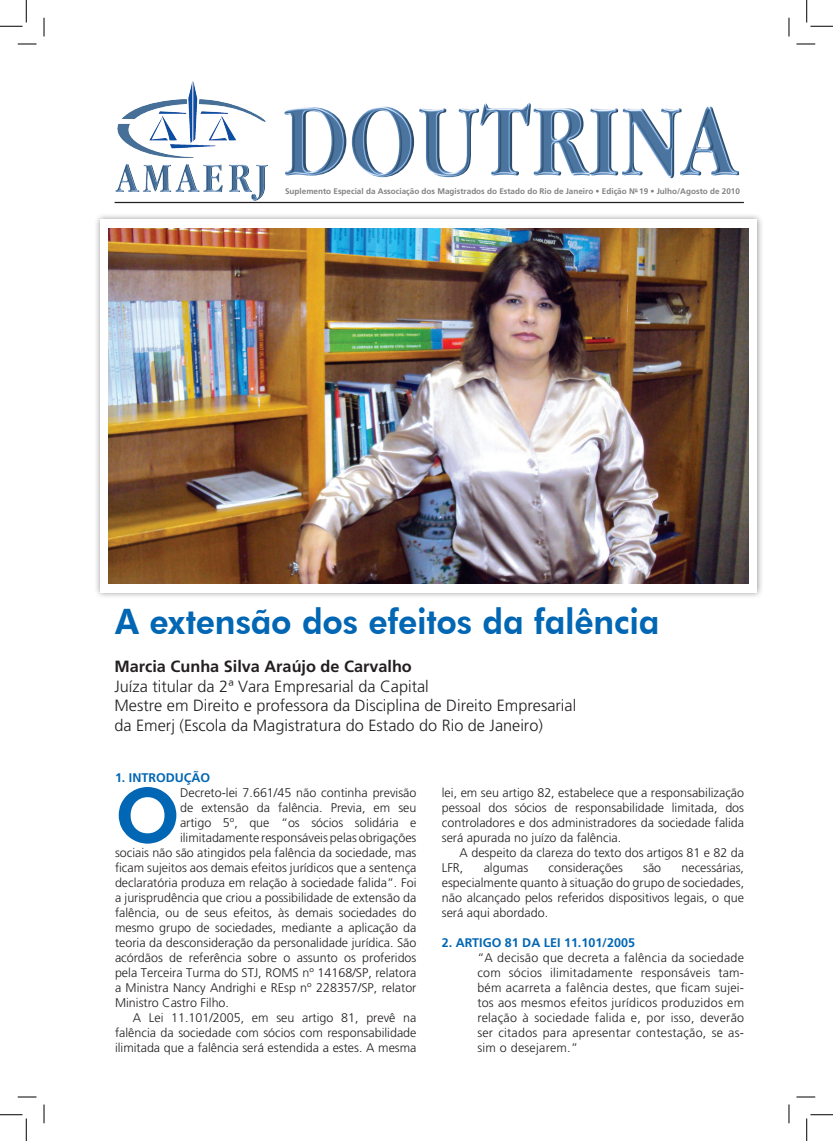
<style>
.page{position:relative;width:833px;height:1141px;background:#fff}
.page>*{position:absolute;margin:0;border:0;box-sizing:border-box;transform-origin:0 0}
.Corpo_de_texto{font:800 75.5px "Futura BT";color:#0166b3}
.Titulo{font:800 35px "Futura BT";letter-spacing:-.005em;color:#0166b3;scale:.96 1}
.Corpo_de_texto-2{font:300 16.25px/19.5px "Frutiger";color:#231f20}
.Corpo_de_texto-3{font:700 16.25px "Frutiger";color:#231f20}
.Corpo_de_texto-4{font:300 12.5px/15px "Frutiger";color:#231f20;text-align:justify}
.Corpo_do_Texto{font:300 12.5px/15px "Frutiger";color:#231f20;text-align:justify}
.Subtítulo{font:700 12.5px "Frutiger";color:#0166b3}
.Corpo_de_texto-5{font:700 8.12px "Frutiger";color:#808285}
</style>
<div class="page">
<hr style="left:114px;top:202px;width:629px;height:1px;background:#231f20">
<img style="left:117px;top:81px;width:149px;height:77px">
<img style="left:115px;top:164px;width:153px;height:38px">
<img style="left:284px;top:103px;width:456px;height:76px">
<div style="left:94px;top:212px;width:669px;height:387px;background:#231f20;opacity:.5"></div>
<div style="left:101px;top:219px;width:655px;height:373px;background:#fff"></div>
<img style="left:109px;top:228px;width:639px;height:355px">
<svg style="left:18px;top:43px;width:18px;height:2px"></svg>
<svg style="left:796px;top:43px;width:18px;height:2px"></svg>
<svg style="left:18px;top:1096px;width:18px;height:1px"></svg>
<svg style="left:796px;top:1096px;width:18px;height:1px"></svg>
<svg style="left:43px;top:18px;width:2px;height:18px"></svg>
<svg style="left:43px;top:1104px;width:2px;height:19px"></svg>
<svg style="left:788px;top:18px;width:1px;height:18px"></svg>
<svg style="left:788px;top:1104px;width:1px;height:19px"></svg>
<svg style="left:0;top:0;width:27px;height:27px"></svg>
<svg style="left:0;top:1114px;width:27px;height:26px"></svg>
<svg style="left:806px;top:0;width:26px;height:27px"></svg>
<svg style="left:806px;top:1114px;width:26px;height:26px"></svg>
<p class="Corpo_de_texto-5" style="left:285px;top:186px;width:456px">Suplemento Especial da Associação dos Magistrados do Estado do Rio de Janeiro • Edição N<sup>o</sup> 19 • Julho/Agosto de 2010</p>
<p class="Titulo" style="left:115px;top:600px;width:568px">A extensão dos efeitos da falência</p>
<p class="Corpo_de_texto-3" style="left:114px;top:656px;width:299px">Marcia Cunha Silva Araújo de Carvalho</p>
<p class="Corpo_de_texto-2" style="left:114px;top:676px;width:316px">Juíza titular da 2ª Vara Empresarial da Capital</p>
<p class="Corpo_de_texto-2" style="left:114px;top:695px;width:463px">Mestre em Direito e professora da Disciplina de Direito Empresarial da Emerj (Escola da Magistratura do Estado do Rio de Janeiro)</p>
<p class="Subtítulo" style="left:115px;top:770px;width:97px">1. INTRODUÇÃO</p>
<p class="Corpo_de_texto" style="left:115px;top:769px;width:66px">O</p>
<p class="Corpo_de_texto-4" style="left:180px;top:785px;width:238px">Decreto-lei 7.661/45 não continha previsão</p>
<p class="Corpo_do_Texto" style="left:441px;top:784px;width:303px">lei, em seu artigo 82, estabelece que a responsabilização pessoal dos sócios de responsabilidade limitada, dos controladores e dos administradores da sociedade falida será apurada no juízo da falência.</p>
<p class="Corpo_do_Texto" style="left:441px;top:844px;width:303px;text-indent:18px">A despeito da clareza do texto dos artigos 81 e 82 da<br>LFR,</p>
<p class="Corpo_de_texto-4" style="left:180px;top:800px;width:238px">de extensão da falência. Previa, em seu</p>
<p class="Corpo_de_texto-4" style="left:180px;top:815px;width:238px">artigo 5º, que “os sócios solidária e</p>
<p class="Corpo_de_texto-4" style="left:180px;top:830px;width:238px">ilimitadamente responsáveis pelas obrigações</p>
<p class="Corpo_de_texto-4" style="left:115px;top:845px;width:303px">sociais não são atingidos pela falência da sociedade, mas</p>
<p class="Corpo_de_texto-4" style="left:115px;top:860px;width:303px">ficam sujeitos aos demais efeitos jurídicos que a sentença</p>
<p class="Corpo_de_texto-4" style="left:115px;top:875px;width:303px">declaratória produza em relação à sociedade falida”. Foi</p>
<p class="Corpo_de_texto-4" style="left:115px;top:890px;width:303px">a jurisprudência que criou a possibilidade de extensão da</p>
<p class="Corpo_de_texto-4" style="left:115px;top:905px;width:303px">falência, ou de seus efeitos, às demais sociedades do</p>
<p class="Corpo_de_texto-4" style="left:115px;top:920px;width:303px">mesmo grupo de sociedades, mediante a aplicação da</p>
<p class="Corpo_de_texto-4" style="left:115px;top:935px;width:303px">teoria da desconsideração da personalidade jurídica. São</p>
<p class="Corpo_de_texto-4" style="left:115px;top:950px;width:303px">acórdãos de referência sobre o assunto os proferidos</p>
<p class="Corpo_de_texto-4" style="left:115px;top:965px;width:303px">pela Terceira Turma do STJ, ROMS nº 14168/SP, relatora</p>
<p class="Corpo_de_texto-4" style="left:115px;top:980px;width:303px">a Ministra Nancy Andrighi e REsp nº 228357/SP, relator</p>
<p class="Corpo_de_texto-4" style="left:115px;top:995px;width:115px">Ministro Castro Filho.</p>
<p class="Corpo_do_Texto" style="left:115px;top:1010px;width:303px;text-indent:18px">A Lei 11.101/2005, em seu artigo 81, prevê na falência da sociedade com sócios com responsabilidade ilimitada que a falência será estendida a estes. A mesma</p>
<p class="Corpo_do_Texto" style="left:483px;top:859px;width:46px">algumas</p>
<p class="Corpo_do_Texto" style="left:548px;top:859px;width:76px">considerações</p>
<p class="Corpo_do_Texto" style="left:642px;top:859px;width:20px">são</p>
<p class="Corpo_do_Texto" style="left:441px;top:859px;width:303px;text-indent:239px">necessárias, especialmente quanto à situação do grupo de sociedades, não alcançado pelos referidos dispositivos legais, o que será aqui abordado.</p>
<p class="Subtítulo" style="left:441px;top:934px;width:194px">2. ARTIGO 81 DA LEI 11.101/2005</p>
<p class="Corpo_de_texto-4" style="left:477px;top:949px;width:268px">“A decisão que decreta a falência da sociedade com sócios ilimitadamente responsáveis tam&shy;bém acarreta a falência destes, que ficam sujei&shy;tos aos mesmos efeitos jurídicos produzidos em relação à sociedade falida e, por isso, deverão ser citados para apresentar contestação, se as&shy;sim o desejarem.”</p>
</div>
